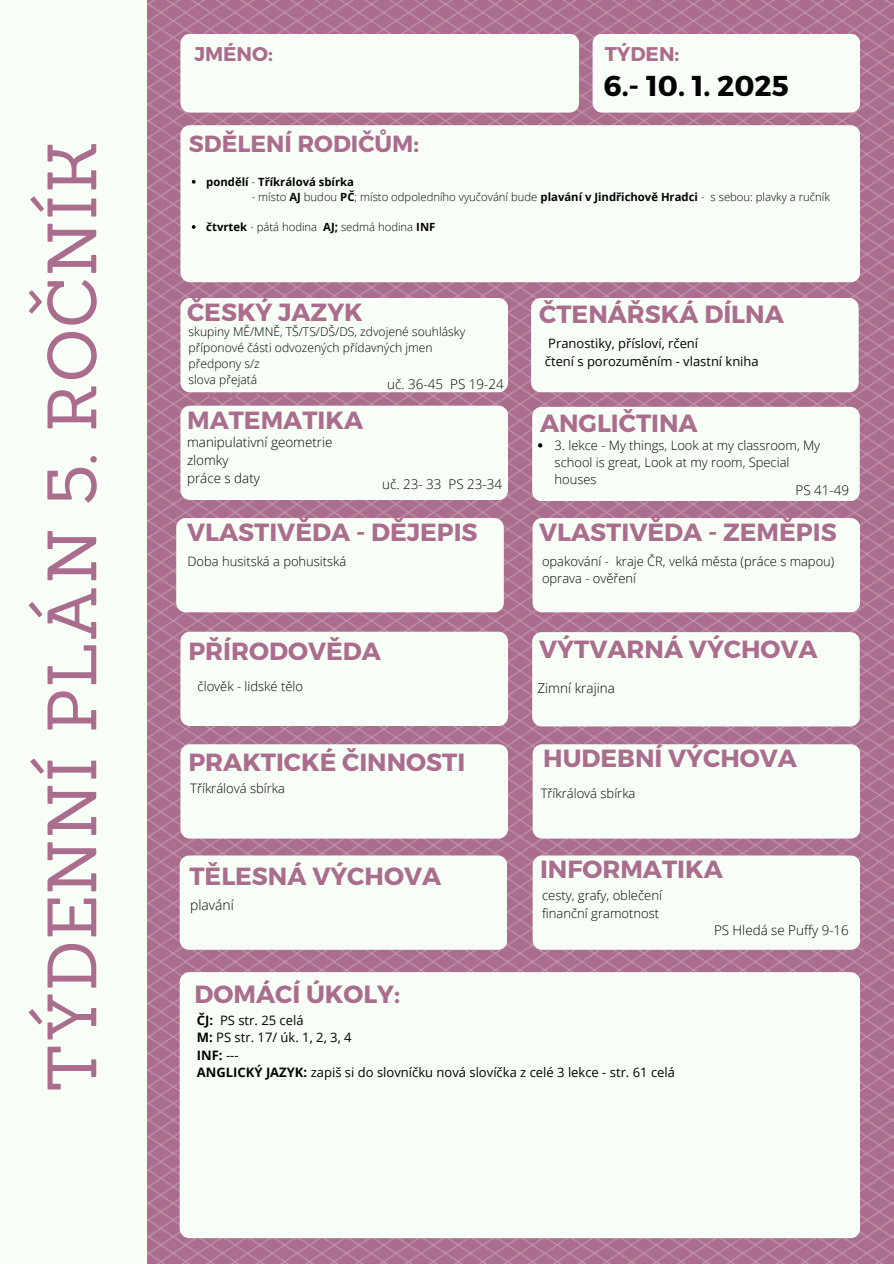
<style>
.page{position:relative;width:894px;height:1264px;background:#fff}
.page>*{position:absolute;margin:0;border:0;box-sizing:border-box;transform-origin:0 0}
.t1{font:67.8px "Sanchez";letter-spacing:.01em;color:#ab6d8d}
.t2{font:700 28.65px "Montserrat";color:#010101}
.t3{font:700 24.75px "Montserrat";color:#ab6d8d}
.t4{font:700 23.25px "Montserrat";color:#ab6d8d}
.t5{font:700 19.8px "Montserrat";color:#ab6d8d}
.t6{font:300 13.8px "Open Sans";color:#010101}
.t7{font:300 13.5px "Open Sans";color:#000}
.t8{font:300 13.35px/17.9px "Open Sans";color:#010101}
.t9{font:13.05px/17.4px "Open Sans";color:#010101}
.t10{font:300 13.05px/17.4px "Open Sans";color:#010101}
.t11{font:300 13.05px "Open Sans";color:#000}
.t12{font:300 12.9px/17.2px "Open Sans";color:#010101}
.t13{font:12.9px/17.2px "Open Sans";color:#010101}
.t14{font:300 12.15px "Open Sans";color:#010101}
.t15{font:300 11.25px "Open Sans";color:#010101}
.t16{font:700 11.25px "Open Sans";color:#010101}
.s1{font-weight:300}
.s2{font-weight:700}
</style>
<div class="page">
<img style="left:147px;top:0;width:746px;height:1263px">
<div style="left:0;top:0;width:147px;height:1263px;background:#f8fff7"></div>
<div style="left:180px;top:125px;width:679px;height:157px;background:#f8fff7;border-radius:9px"></div>
<div style="left:180px;top:34px;width:399px;height:79px;background:#f8fff7;border-radius:9px"></div>
<div style="left:592px;top:34px;width:267px;height:79px;background:#f8fff7;border-radius:9px"></div>
<div style="left:180px;top:972px;width:680px;height:266px;background:#f8fff7;border-radius:9px"></div>
<div style="left:180px;top:298px;width:328px;height:94px;background:#f8fff7;border-radius:9px"></div>
<div style="left:180px;top:405px;width:328px;height:95px;background:#f8fff7;border-radius:9px"></div>
<div style="left:531px;top:298px;width:327px;height:94px;background:#f8fff7;border-radius:9px"></div>
<div style="left:176px;top:518px;width:327px;height:94px;background:#f8fff7;border-radius:9px"></div>
<div style="left:532px;top:518px;width:327px;height:94px;background:#f8fff7;border-radius:9px"></div>
<div style="left:180px;top:631px;width:328px;height:95px;background:#f8fff7;border-radius:9px"></div>
<div style="left:532px;top:632px;width:327px;height:94px;background:#f8fff7;border-radius:9px"></div>
<div style="left:180px;top:744px;width:328px;height:94px;background:#f8fff7;border-radius:9px"></div>
<div style="left:532px;top:744px;width:327px;height:94px;background:#f8fff7;border-radius:9px"></div>
<div style="left:180px;top:855px;width:327px;height:94px;background:#f8fff7;border-radius:9px"></div>
<div style="left:532px;top:855px;width:327px;height:94px;background:#f8fff7;border-radius:9px"></div>
<div style="left:532px;top:407px;width:327px;height:94px;background:#f8fff7;border-radius:9px"></div>
<svg style="left:192px;top:180px;width:3px;height:4px"></svg>
<svg style="left:192px;top:225px;width:3px;height:4px"></svg>
<svg style="left:538px;top:443px;width:4px;height:4px"></svg>
<h3 class="t1" style="left:28px;top:1092px;width:953px;rotate:-90deg">TÝDENNÍ PLÁN 5. ROČNÍK</h3>
<p class="t5" style="left:194px;top:42px;width:80px">JMÉNO:</p>
<h4 class="t4" style="left:189px;top:128px;width:232px">SDĚLENÍ RODIČŮM:</h4>
<h4 class="t5" style="left:604px;top:42px;width:76px">TÝDEN:</h4>
<h3 class="t2" style="left:603px;top:67px;width:187px">6.- 10. 1. 2025</h3>
<h3 class="t16" style="left:206px;top:173px;width:149px">pondělí <span class="s1">-</span> Tříkrálová sbírka</h3>
<h6 class="t15" style="left:251px;top:189px;width:579px">- místo <span class="s2">AJ</span> budou <span class="s2">PČ</span>; místo odpoledního vyučování bude <span class="s2">plavání v Jindřichově Hradci</span> - s sebou: plavky a ručník</h6>
<h3 class="t15" style="left:206px;top:219px;width:230px"><span class="s2">čtvrtek</span> - pátá hodina <span class="s2">AJ;</span> sedmá hodina <span class="s2">INF</span></h3>
<p class="t3" style="left:187px;top:296px;width:177px">ČESKÝ JAZYK</p>
<h3 class="t14" style="left:188px;top:323px;width:278px">skupiny MĚ/MNĚ, TŠ/TS/DŠ/DS, zdvojené souhlásky</h3>
<h6 class="t14" style="left:188px;top:339px;width:245px">příponové části odvozených přídavných jmen</h6>
<h3 class="t14" style="left:188px;top:355px;width:73px">předpony s/z</h3>
<h6 class="t14" style="left:188px;top:371px;width:70px">slova přejatá</h6>
<h6 class="t8" style="left:387px;top:375px;width:118px">uč. 36-45 PS 19-24</h6>
<h3 class="t3" style="left:187px;top:403px;width:177px">MATEMATIKA</h3>
<h3 class="t8" style="left:187px;top:433px;width:147px">manipulativní geometrie zlomky<br>práce s daty</h3>
<h6 class="t8" style="left:382px;top:475px;width:121px">uč. 23- 33 PS 23-34</h6>
<h2 class="t3" style="left:539px;top:298px;width:246px">ČTENÁŘSKÁ DÍLNA</h2>
<h3 class="t13" style="left:544px;top:334px;width:215px">Pranostiky, přísloví, rčení<br>čtení s porozuměním - vlastní kniha</h3>
<h6 class="t3" style="left:540px;top:407px;width:159px">ANGLIČTINA</h6>
<h3 class="t12" style="left:554px;top:436px;width:267px">3. lekce - My things, Look at my classroom, My school is great, Look at my room, Special houses</h3>
<h3 class="t8" style="left:795px;top:480px;width:55px">PS 41-49</h3>
<h6 class="t3" style="left:187px;top:516px;width:292px">VLASTIVĚDA - DĚJEPIS</h6>
<p class="t3" style="left:539px;top:516px;width:299px">VLASTIVĚDA - ZEMĚPIS</p>
<h6 class="t12" style="left:187px;top:552px;width:160px">Doba husitská a pohusitská</h6>
<h6 class="t12" style="left:542px;top:552px;width:294px">opakování - kraje ČR, velká města (práce s mapou) oprava - ověření</h6>
<p class="t3" style="left:188px;top:635px;width:194px">PŘÍRODOVĚDA</p>
<p class="t3" style="left:539px;top:633px;width:280px">VÝTVARNÁ VÝCHOVA</p>
<h5 class="t11" style="left:197px;top:677px;width:107px">člověk - lidské tělo</h5>
<h3 class="t7" style="left:537px;top:678px;width:79px">Zimní krajina</h3>
<p class="t3" style="left:188px;top:746px;width:278px">PRAKTICKÉ ČINNOSTI</p>
<h4 class="t3" style="left:543px;top:742px;width:255px">HUDEBNÍ VÝCHOVA</h4>
<h6 class="t10" style="left:190px;top:778px;width:96px">Tříkrálová sbírka</h6>
<p class="t10" style="left:540px;top:784px;width:96px">Tříkrálová sbírka</p>
<h3 class="t3" style="left:189px;top:860px;width:253px">TĚLESNÁ VÝCHOVA</h3>
<h6 class="t3" style="left:540px;top:853px;width:184px">INFORMATIKA</h6>
<h6 class="t10" style="left:542px;top:886px;width:121px">cesty, grafy, oblečení finanční gramotnost</h6>
<h6 class="t6" style="left:190px;top:895px;width:45px">plavání</h6>
<p class="t3" style="left:194px;top:977px;width:207px">DOMÁCÍ ÚKOLY:</p>
<h3 class="t9" style="left:197px;top:1011px;width:479px"><span class="s2">ČJ:</span> PS str. 25 celá<br><span class="s2">M:</span> PS str. 17/ úk. 1, 2, 3, 4<br><span class="s2">INF:</span> ---<br><span class="s2">ANGLICKÝ JAZYK:</span> zapiš si do slovníčku nová slovíčka z celé 3 lekce - str. 61 celá</h3>
<p class="t8" style="left:713px;top:921px;width:136px">PS Hledá se Puffy 9-16</p>
</div>
